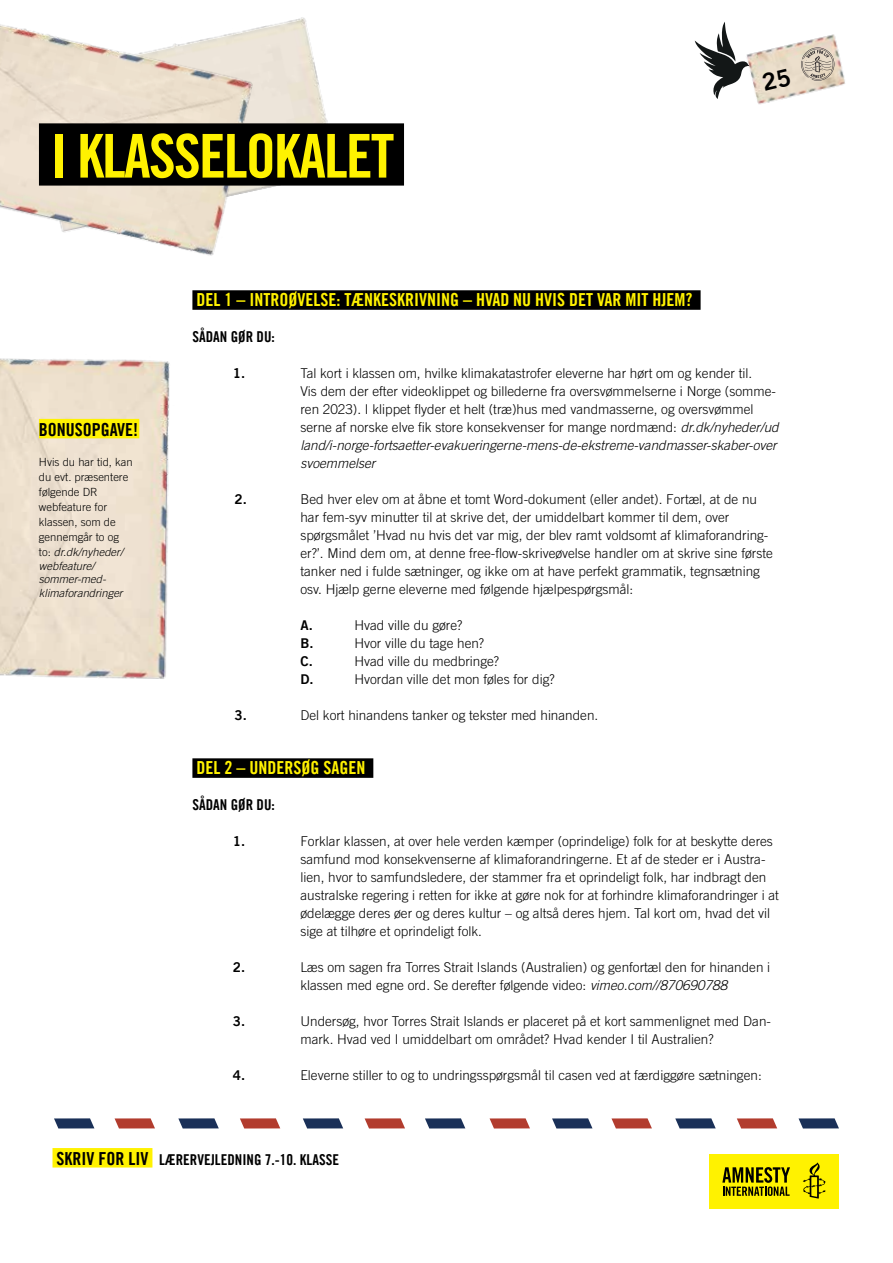
<style>
.page{position:relative;width:893px;height:1263px;background:#fff}
.page>*{position:absolute;margin:0;border:0;box-sizing:border-box;transform-origin:0 0}
.t1{font:60.45px "Amnesty Trade Gothic Bd Cn 20";letter-spacing:-.03em;color:#fff200}
.t2{font:18px "Amnesty Trade Gothic Bd Cn 20";color:#fff200}
.t3{font:18px "Amnesty Trade Gothic Bd Cn 20";color:#000}
.t4{font:15px "Amnesty Trade Gothic Bd Cn 20";color:#000}
.t5{font:300 13.5px/18px "Amnesty Trade Gothic";color:#000}
.t6{font:13.5px "Amnesty Trade Gothic Bd 2";color:#000}
.t7{font:300 11.25px/15px "Amnesty Trade Gothic";color:#000}
.t8{font:italic 300 11.25px/13.5px "Amnesty Trade Gothic";color:#000}
.s1{font-style:italic}
.s2{font-size:18px}
</style>
<div class="page">
<img style="left:263px;top:17px;width:65px;height:172px">
<img style="left:0;top:24px;width:263px;height:232px">
<img style="left:0;top:358px;width:170px;height:321px">
<svg style="left:303px;top:1118px;width:40px;height:10px"></svg>
<svg style="left:425px;top:1118px;width:40px;height:10px"></svg>
<svg style="left:552px;top:1118px;width:40px;height:10px"></svg>
<svg style="left:675px;top:1118px;width:41px;height:10px"></svg>
<svg style="left:798px;top:1118px;width:41px;height:10px"></svg>
<svg style="left:365px;top:1118px;width:40px;height:10px"></svg>
<svg style="left:490px;top:1118px;width:40px;height:10px"></svg>
<svg style="left:611px;top:1118px;width:41px;height:10px"></svg>
<svg style="left:737px;top:1118px;width:40px;height:10px"></svg>
<svg style="left:54px;top:1118px;width:40px;height:10px"></svg>
<svg style="left:178px;top:1118px;width:41px;height:10px"></svg>
<svg style="left:115px;top:1118px;width:40px;height:10px"></svg>
<svg style="left:240px;top:1118px;width:40px;height:10px"></svg>
<svg style="left:695px;top:22px;width:50px;height:77px"></svg>
<img style="left:745px;top:34px;width:100px;height:71px">
<svg style="left:801px;top:48px;width:33px;height:33px"></svg>
<div style="left:39px;top:123px;width:365px;height:63px;background:#000"></div>
<div style="left:192px;top:290px;width:509px;height:20px;background:#000"></div>
<div style="left:192px;top:758px;width:181px;height:20px;background:#000"></div>
<div style="left:39px;top:419px;width:100px;height:19px;background:#fff200"></div>
<div style="left:710px;top:1154px;width:129px;height:55px;background:#fff200"></div>
<svg style="left:803px;top:1162px;width:23px;height:36px"></svg>
<svg style="left:722px;top:1167px;width:68px;height:29px"></svg>
<div style="left:52px;top:1148px;width:100px;height:19px;background:#fff200"></div>
<svg style="left:762px;top:68px;width:29px;height:23px"></svg>
<h1 class="t1" style="left:51px;top:119px;width:345px">I KLASSELOKALET</h1>
<h2 class="t3" style="left:39px;top:419px;width:101px">BONUSOPGAVE!</h2>
<p class="t7" style="left:39px;top:454px;width:95px">Hvis du har tid, kan du evt. præsentere følgende DR webfeature for klassen, som de gennemgår to og to: <span class="s1">dr.dk/nyheder/</span></p>
<p class="t8" style="left:39px;top:559px;width:85px">webfeature/ sommer-med&shy;klimaforandringer</p>
<h2 class="t2" style="left:196px;top:289px;width:498px">DEL 1 – INTROØVELSE: TÆNKESKRIVNING – HVAD NU HVIS DET VAR MIT HJEM?</h2>
<p class="t4" style="left:192px;top:328px;width:84px">SÅDAN GØR DU:</p>
<p class="t6" style="left:233px;top:365px;width:14px">1.</p>
<p class="t5" style="left:300px;top:364px;width:480px">Tal kort i klassen om, hvilke klimakatastrofer eleverne har hørt om og kender til.<br>Vis dem der efter videoklippet og billederne fra oversvømmelserne i Norge (somme&shy;ren 2023). I klippet flyder et helt (træ)hus med vandmasserne, og oversvømmel serne af norske elve fik store konsekvenser for mange nordmænd: <span class="s1">dr.dk/nyheder/ud land/i-norge-fortsaetter-evakueringerne-mens-de-ekstreme-vandmasser-skaber-over svoemmelser</span></p>
<p class="t6" style="left:234px;top:491px;width:14px">2.</p>
<p class="t5" style="left:300px;top:490px;width:474px">Bed hver elev om at åbne et tomt Word-dokument (eller andet). Fortæl, at de nu har fem-syv minutter til at skrive det, der umiddelbart kommer til dem, over spørgsmålet ’Hvad nu hvis det var mig, der blev ramt voldsomt af klimaforandring&shy;er?’. Mind dem om, at denne free-flow-skriveøvelse handler om at skrive sine første tanker ned i fulde sætninger, og ikke om at have perfekt grammatik, tegnsætning osv. Hjælp gerne eleverne med følgende hjælpespørgsmål:</p>
<p class="t6" style="left:300px;top:617px;width:14px">A.</p>
<p class="t5" style="left:354px;top:616px;width:110px">Hvad ville du gøre?</p>
<p class="t6" style="left:300px;top:635px;width:15px">B.</p>
<p class="t5" style="left:354px;top:634px;width:131px">Hvor ville du tage hen?</p>
<p class="t6" style="left:300px;top:653px;width:14px">C.</p>
<p class="t5" style="left:354px;top:652px;width:146px">Hvad ville du medbringe?</p>
<p class="t6" style="left:300px;top:671px;width:15px">D.</p>
<p class="t5" style="left:354px;top:670px;width:202px">Hvordan ville det mon føles for dig?</p>
<p class="t6" style="left:234px;top:707px;width:14px">3.</p>
<p class="t5" style="left:300px;top:706px;width:299px">Del kort hinandens tanker og tekster med hinanden.</p>
<h2 class="t2" style="left:196px;top:757px;width:170px">DEL 2 – UNDERSØG SAGEN</h2>
<p class="t4" style="left:192px;top:796px;width:84px">SÅDAN GØR DU:</p>
<p class="t6" style="left:233px;top:833px;width:14px">1.</p>
<p class="t5" style="left:300px;top:832px;width:480px">Forklar klassen, at over hele verden kæmper (oprindelige) folk for at beskytte deres samfund mod konsekvenserne af klimaforandringerne. Et af de steder er i Austra&shy;lien, hvor to samfundsledere, der stammer fra et oprindeligt folk, har indbragt den australske regering i retten for ikke at gøre nok for at forhindre klimaforandringer i at ødelægge deres øer og deres kultur – og altså deres hjem. Tal kort om, hvad det vil sige at tilhøre et oprindeligt folk.</p>
<p class="t6" style="left:233px;top:959px;width:14px">2.</p>
<p class="t5" style="left:300px;top:958px;width:471px">Læs om sagen fra Torres Strait Islands (Australien) og genfortæl den for hinanden i klassen med egne ord. Se derefter følgende video: <span class="s1">vimeo.com//870690788</span></p>
<p class="t6" style="left:233px;top:1013px;width:14px">3.</p>
<p class="t5" style="left:300px;top:1012px;width:472px">Undersøg, hvor Torres Strait Islands er placeret på et kort sammenlignet med Dan&shy;mark. Hvad ved I umiddelbart om området? Hvad kender I til Australien?</p>
<p class="t6" style="left:233px;top:1067px;width:14px">4.</p>
<p class="t5" style="left:300px;top:1066px;width:463px">Eleverne stiller to og to undringsspørgsmå l til casen ved at færdiggøre sætningen:</p>
<p class="t4" style="left:56px;top:1151px;width:284px"><span class="s2">SKRIV FOR LIV</span> LÆRERVEJLEDNING 7.-10. KLASSE</p>
</div>
